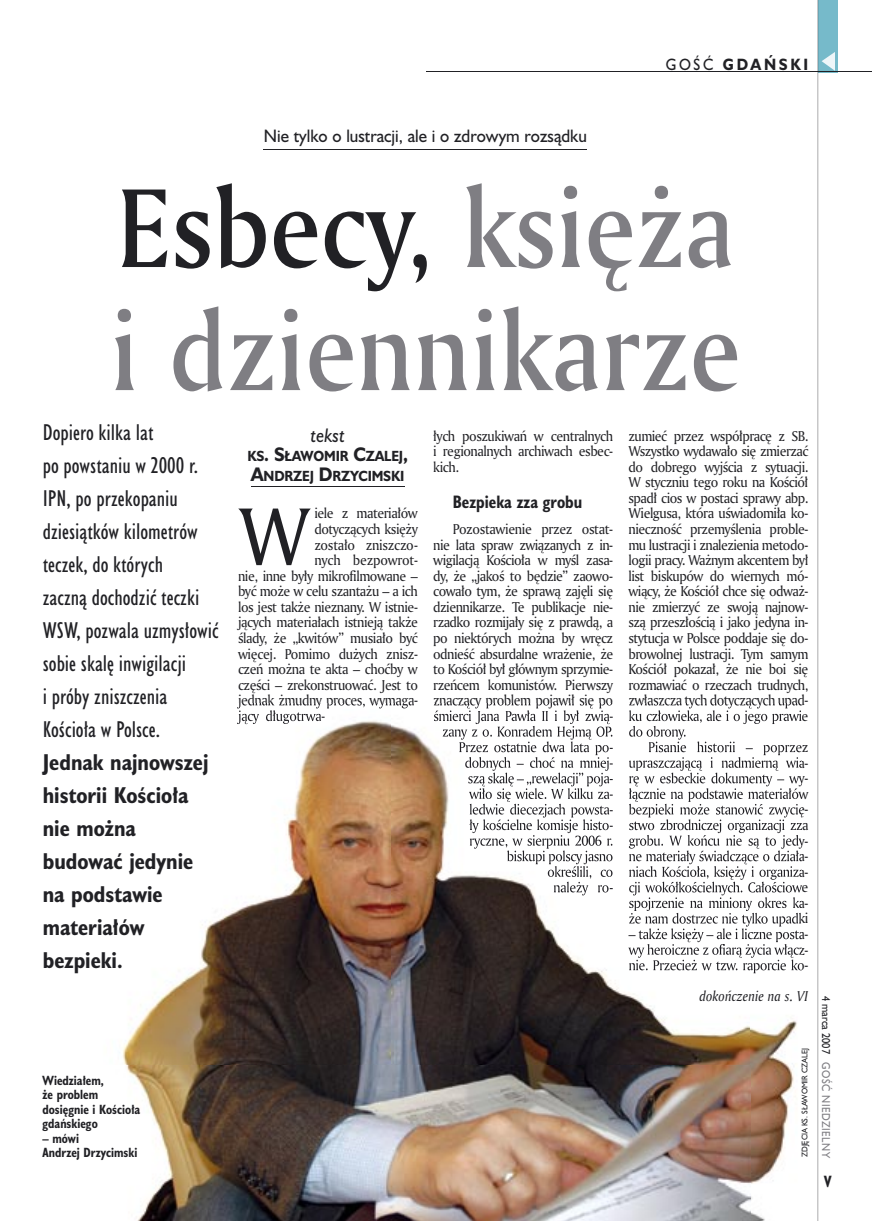
<style>
.page{position:relative;width:872px;height:1221px;background:#fff}
.page>*{position:absolute;margin:0;border:0;box-sizing:border-box;transform-origin:0 0}
.t1{font:108px/123px "Amerigo Md PL";color:#7f7e83;scale:.9 1}
.t2{font:79.05px "Amerigo PL";color:#212125;scale:.94 1}
.t3{font:21px/33px "Humanst 521 Cn PL";color:#212125}
.t4{font:700 21px/33px "Humanst 521 Cn PL";color:#212125}
.t5{font:italic 18px "Humanst 521 PL";color:#212125;scale:.9 1}
.t6{font:16.5px "Humanst 521 PL";color:#212125;scale:.94 1}
.t7{font:700 16.5px "Humanst 521 Cn PL";color:#212125;scale:.94 1}
.t8{font:700 15px "Humanst 521 PL";letter-spacing:.2em;color:#212125;scale:.9 1}
.t9{font:700 15px "Humanst 521 Cn PL";color:#212125;scale:.94 1}
.t10{font:13.8px/15.6px "Amerigo PL";letter-spacing:-.035em;color:#212125;text-align:justify;scale:.94 1}
.t11{font:italic 13.8px "Amerigo PL";color:#212125;scale:.94 1}
.t12{font:700 13.5px/19.5px "Humanst 521 PL";letter-spacing:-.015em;color:#212125;scale:.9 1}
.t13{font:700 12.3px/14.4px "Humanst 521 Cn PL";color:#212125;scale:.94 1}
.t14{font:10.5px "Humanst 521 PL";letter-spacing:.05em;color:#7f7e83;scale:.9 1}
.t15{font:10.5px "Humanst 521 PL";color:#212125;scale:.9 1}
.t16{font:7.5px "Humanst 521 PL";color:#212125;scale:.94 1}
.s1{font-weight:400}
.s2{color:#212125}
.s3{font-size:18px}
</style>
<div class="page">
<div style="left:818px;top:0;width:19px;height:72px;background:#76baca"></div>
<hr style="left:817px;top:0;width:1px;height:1220px;background:#212125">
<svg style="left:821px;top:52px;width:14px;height:19px"></svg>
<hr style="left:425px;top:72px;width:447px;height:1px;background:#212125">
<img style="left:122px;top:705px;width:679px;height:515px">
<img style="left:237px;top:703px;width:180px;height:5px">
<img style="left:237px;top:710px;width:87px;height:14px">
<img style="left:434px;top:703px;width:179px;height:5px">
<img style="left:434px;top:710px;width:178px;height:14px">
<img style="left:442px;top:725px;width:171px;height:14px">
<img style="left:459px;top:741px;width:153px;height:14px">
<img style="left:465px;top:757px;width:147px;height:13px">
<img style="left:468px;top:772px;width:144px;height:14px">
<img style="left:469px;top:788px;width:143px;height:29px">
<img style="left:470px;top:803px;width:142px;height:14px">
<img style="left:469px;top:819px;width:143px;height:14px">
<img style="left:470px;top:835px;width:143px;height:13px">
<img style="left:507px;top:850px;width:106px;height:14px">
<img style="left:548px;top:866px;width:65px;height:12px">
<img style="left:554px;top:881px;width:58px;height:14px">
<img style="left:629px;top:703px;width:172px;height:5px">
<img style="left:629px;top:710px;width:172px;height:14px">
<img style="left:629px;top:725px;width:56px;height:14px">
<img style="left:649px;top:741px;width:152px;height:14px">
<img style="left:629px;top:757px;width:172px;height:13px">
<img style="left:629px;top:772px;width:172px;height:14px">
<img style="left:629px;top:788px;width:172px;height:15px">
<img style="left:629px;top:803px;width:172px;height:14px">
<img style="left:629px;top:819px;width:172px;height:15px">
<img style="left:629px;top:834px;width:172px;height:14px">
<img style="left:629px;top:850px;width:172px;height:14px">
<img style="left:629px;top:866px;width:172px;height:13px">
<img style="left:629px;top:881px;width:172px;height:14px">
<img style="left:629px;top:897px;width:172px;height:13px">
<img style="left:629px;top:912px;width:172px;height:14px">
<img style="left:628px;top:928px;width:173px;height:15px">
<img style="left:628px;top:943px;width:173px;height:14px">
<img style="left:629px;top:959px;width:172px;height:14px">
<hr style="left:264px;top:149px;width:323px;height:1px;background:#212125">
<hr style="left:251px;top:486px;width:153px;height:1px;background:#212125">
<p class="t8" style="left:666px;top:54px;width:160px"><span class="s1">GOŚĆ</span> GDAŃSKI</p>
<p class="t6" style="left:264px;top:124px;width:345px">Nie tylko o lustracji, ale i o zdrowym rozsądku</p>
<h1 class="t1" style="left:110px;top:164px;width:702px"><span class="s2">Esbecy,</span> księża i dziennikarze</h1>
<h3 class="t3" style="left:43px;top:416px;width:177px">Dopiero kilka lat<br>po powstaniu w 2000 r.<br>IPN, po przekopaniu dziesiątków kilometrów teczek, do których<br>zaczną dochodzić teczki<br>WSW, pozwala uzmysłowić sobie skalę inwigilacji<br>i próby zniszczenia<br>Kościoła w Polsce.</h3>
<h3 class="t4" style="left:43px;top:745px;width:167px">Jednak najnowszej historii Kościoła nie można budować jedynie na podstawie materiałów bezpieki.</h3>
<p class="t13" style="left:43px;top:1072px;width:105px">Wiedziałem,<br>że problem dosięgnie i Kościoła gdańskiego</p>
<p class="t13" style="left:43px;top:1130px;width:102px">– mówi<br>Andrzej Drzycimski</p>
<h3 class="t5" style="left:310px;top:423px;width:40px">tekst</h3>
<p class="t12" style="left:248px;top:446px;width:180px">KS<span class="s3">. S</span>ŁAWOMIR <span class="s3">C</span>ZALEJ<span class="s3">,<br>A</span>NDRZEJ <span class="s3">D</span>RZYCIMSKI</p>
<p class="t10" style="left:238px;top:505px;width:193px;text-align:right">iele z materiałów<br>dotyczących księży<br>zostało zniszczo-<br>nych bezpowrot-<br>nie, inne były mikrofilmowane – być może w celu szantażu – a ich los jest także nieznany. W istnie&shy;jących materiałach istnieją także ślady, że „kwitów” musiało być więcej. Pomimo dużych znisz&shy;czeń można te akta – choćby w części – zrekonstruować. Jest to jednak żmudny proces, wymaga-</p>
<h2 class="t2" style="left:238px;top:484px;width:77px">W</h2>
<p class="t10" style="left:433px;top:427px;width:193px">łych poszukiwań w centralnych i regionalnych archiwach esbec&shy;kich.</p>
<p class="t7" style="left:453px;top:491px;width:139px">Bezpieka zza grobu</p>
<p class="t10" style="left:433px;top:521px;width:193px;text-indent:20px">Pozostawienie przez ostat&shy;nie lata spraw związanych z in&shy;wigilacją Kościoła w myśl zasa&shy;dy, że „jakoś to będzie” zaowo&shy;cowało tym, że sprawą zajęli się dziennikarze. Te publikacje nie&shy;rzadko rozmijały się z prawdą, a po niektórych można by wręcz odnieść absurdalne wrażenie, że to Kościół był głównym sprzymie&shy;rzeńcem komunistów. Pierwszy znaczący problem pojawił się po</p>
<p class="t10" style="left:628px;top:427px;width:193px">zumieć przez współpracę z SB.<br>Wszystko wydawało się zmierzać do dobrego wyjścia z sytuacji.<br>W styczniu tego roku na Kościół spadł cios w postaci sprawy abp.<br>Wielgusa, która uświadomiła ko&shy;nieczność przemyślenia proble&shy;mu lustracji i znalezienia metodo&shy;logii pracy. Ważnym akcentem był list biskupów do wiernych mó&shy;wiący, że Kościół chce się odważ&shy;nie zmierzyć ze swoją najnow&shy;szą przeszłością i jako jedyna in&shy;stytucja w Polsce poddaje się do&shy;browolnej lustracji. Tym samym Kościół pokazał, że nie boi się rozmawiać o rzeczach trudnych, zwłaszcza tych dotyczących upad-</p>
<p class="t11" style="left:699px;top:987px;width:117px">dokończenie na s. VI</p>
<p class="t16" style="left:799px;top:1156px;width:117px;rotate:-90deg">ZDJĘCIA KS. SŁAWOMIR CZALEJ</p>
<p class="t15" style="left:833px;top:995px;width:66px;rotate:90deg">4 marca 2007</p>
<p class="t14" style="left:833px;top:1062px;width:108px;rotate:90deg">GOŚĆ NIEDZIELNY</p>
<p class="t9" style="left:824px;top:1171px;width:9px">V</p>
</div>
